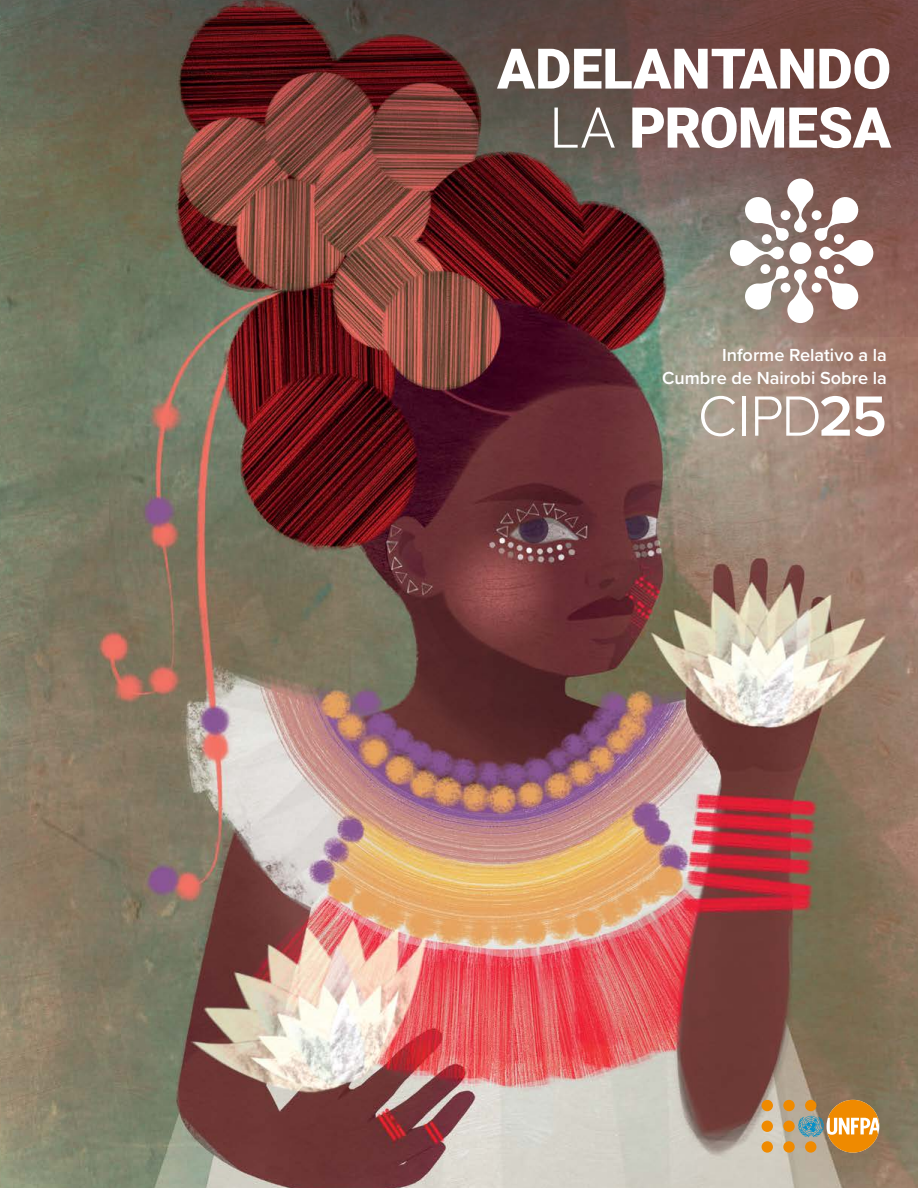
<style>
.page{position:relative;width:918px;height:1188px;background:#fff}
.page>*{position:absolute;margin:0;border:0;box-sizing:border-box;transform-origin:0 0}
.t1{font:300 58.8px "Proxima Nova";color:#fff}
.t2{font:900 56.4px "Roboto";letter-spacing:-.015em;color:#fff}
.t3{font:900 55.95px "Roboto";color:#fff}
.t4{font:600 18.15px/22.6px "Proxima Nova";color:#fff;text-align:right}
.s1{font-weight:300}
.s2{font-weight:600}
</style>
<div class="page">
<img style="left:0;top:336px;width:918px;height:852px">
<img style="left:0;top:0;width:918px;height:336px">
<svg style="left:730px;top:178px;width:144px;height:145px"></svg>
<div style="left:789px;top:242px;width:22px;height:22px;background:#fff;border-radius:50%"></div>
<div style="left:834px;top:234px;width:10px;height:10px;background:#fff;border-radius:50%"></div>
<div style="left:812px;top:210px;width:10px;height:10px;background:#fff;border-radius:50%"></div>
<div style="left:781px;top:210px;width:10px;height:10px;background:#fff;border-radius:50%"></div>
<div style="left:762px;top:234px;width:10px;height:10px;background:#fff;border-radius:50%"></div>
<div style="left:760px;top:264px;width:10px;height:10px;background:#fff;border-radius:50%"></div>
<div style="left:781px;top:283px;width:10px;height:10px;background:#fff;border-radius:50%"></div>
<div style="left:812px;top:283px;width:10px;height:10px;background:#fff;border-radius:50%"></div>
<div style="left:783px;top:1121px;width:12px;height:11px;background:#ef8a00;border-radius:50%"></div>
<div style="left:783px;top:1141px;width:12px;height:12px;background:#ef8a00;border-radius:50%"></div>
<div style="left:783px;top:1100px;width:12px;height:11px;background:#ef8a00;border-radius:50%"></div>
<div style="left:762px;top:1121px;width:11px;height:11px;background:#ef8a00;border-radius:50%"></div>
<div style="left:762px;top:1141px;width:11px;height:12px;background:#ef8a00;border-radius:50%"></div>
<div style="left:762px;top:1100px;width:11px;height:11px;background:#ef8a00;border-radius:50%"></div>
<svg style="left:798px;top:1100px;width:81px;height:53px;background:#c59a5a"></svg>
<p class="t3" style="left:497px;top:29px;width:396px">ADELANTANDO</p>
<p class="t2" style="left:549px;top:88px;width:343px"><span class="s1">LA</span> PROMESA</p>
<p class="t4" style="left:662px;top:344px;width:226px">Informe Relativo a la<br>Cumbre de Nairobi Sobre la</p>
<p class="t1" style="left:698px;top:372px;width:191px">CIPD<span class="s2">25</span></p>
</div>
